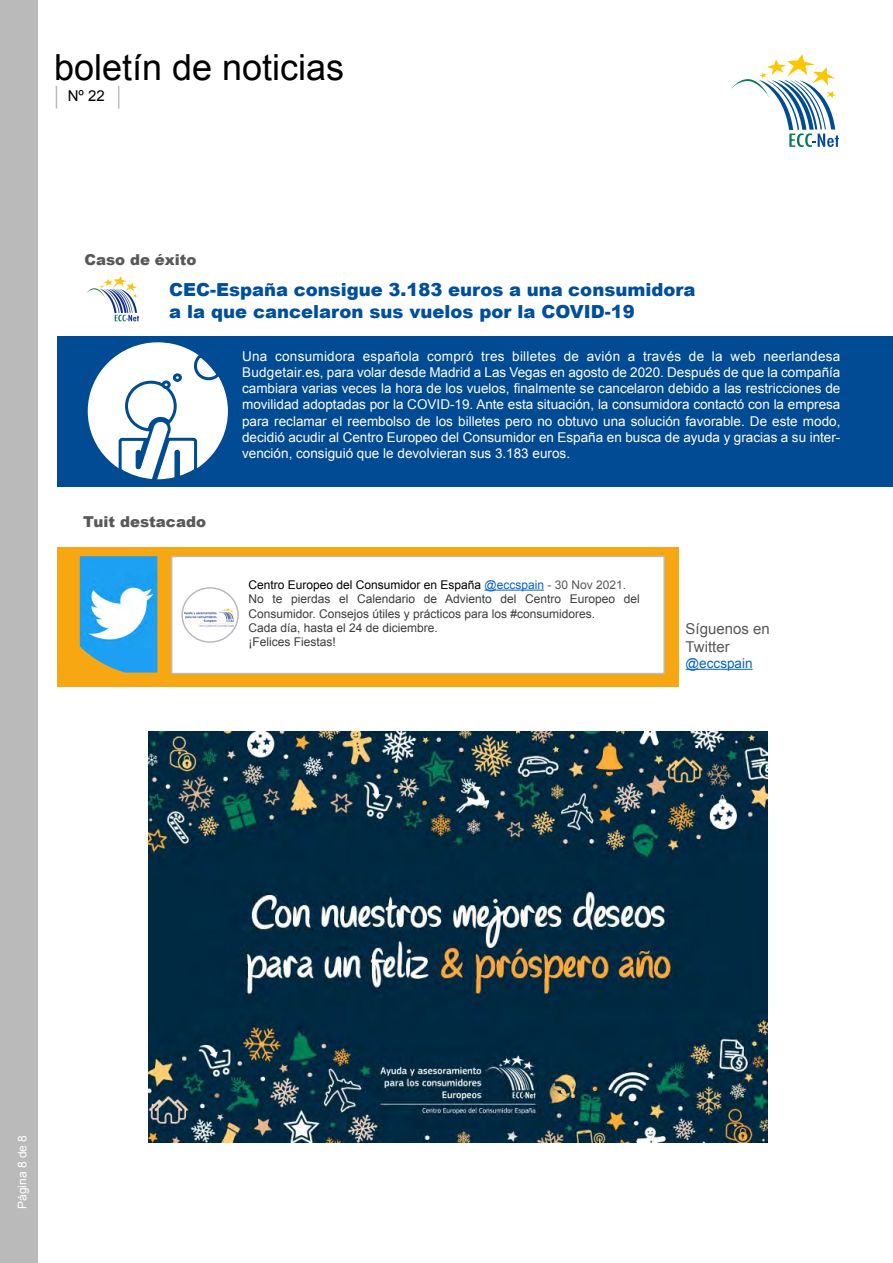
<style>
.page{position:relative;width:893px;height:1263px;background:#fff}
.page>*{position:absolute;margin:0;border:0;box-sizing:border-box;transform-origin:0 0}
.t1{font:36px "Arial";color:#000}
.t2{font:900 18px/21.6px "Arial";color:#004f9d}
.t3{font:900 15px "Arial";color:#58585a}
.t4{font:15px/18px "Arial";color:#58585a}
.t5{font:15px "Arial";color:#000}
.t6{font:13.5px/16.2px "Arial";color:#fff;text-align:justify}
.t7{font:13.5px "Arial";color:#0563c1}
.t8{font:12px/14.4px "Arial";color:#3c3c3c}
.t9{font:12px "Arial";color:#fff}
.s1{color:#000}
.s2{color:#0563c1}
.s3{color:#58585a}
</style>
<div class="page">
<div style="left:0;top:0;width:38px;height:1263px;background:#bababa"></div>
<svg style="left:16px;top:1215px;width:11px;height:2px"></svg>
<svg style="left:56px;top:86px;width:1px;height:22px"></svg>
<svg style="left:118px;top:86px;width:1px;height:22px"></svg>
<svg style="left:731px;top:54px;width:108px;height:93px"></svg>
<div style="left:57px;top:547px;width:621px;height:139px;background:#f7a711"></div>
<img style="left:80px;top:556px;width:77px;height:116px">
<div style="left:171px;top:556px;width:494px;height:118px;background:#fff;border:2px solid #bababa"></div>
<hr style="left:484px;top:590px;width:60px;height:1px;background:#0563c1">
<img style="left:185px;top:608px;width:49px;height:19px">
<div style="left:181px;top:587px;width:58px;height:56px;border:2px solid #bababa;border-radius:50%"></div>
<hr style="left:686px;top:669px;width:67px;height:1px;background:#0563c1">
<div style="left:57px;top:336px;width:836px;height:150px;background:#004b93"></div>
<img style="left:86px;top:276px;width:53px;height:46px">
<div style="left:86px;top:341px;width:143px;height:140px;background:#fff;border:2px solid #004c91;border-radius:50%"></div>
<svg style="left:116px;top:350px;width:106px;height:131px"></svg>
<div style="left:162px;top:380px;width:9px;height:9px;border:3px solid #004c91;border-radius:50%"></div>
<img style="left:148px;top:732px;width:620px;height:410px">
<h1 class="t1" style="left:54px;top:43px;width:292px">boletín de noticias</h1>
<p class="t5" style="left:68px;top:86px;width:39px">Nº 22</p>
<p class="t3" style="left:84px;top:249px;width:114px">Caso de éxito</p>
<h2 class="t2" style="left:169px;top:279px;width:528px">CEC-España consigue 3.183 euros a una consumidora a la que cancelaron sus vuelos por la COVID-19</h2>
<p class="t3" style="left:83px;top:510px;width:124px">Tuit destacado</p>
<p class="t6" style="left:242px;top:348px;width:600px">Una consumidora española compró tres billetes de avión a través de la web neerlandesa Budgetair.es, para volar desde Madrid a Las Vegas en agosto de 2020. Después de que la compañía cambiara varias veces la hora de los vuelos, finalmente se cancelaron debido a las restricciones de movilidad adoptadas por la COVID-19. Ante esta situación, la consumidora contactó con la empresa para reclamar el reembolso de los billetes pero no obtuvo una solución favorable. De este modo, decidió acudir al Centro Europeo del Consumidor en España en busca de ayuda y gracias a su inter&shy;vención, consiguió que le devolvieran sus 3.183 euros.</p>
<p class="t8" style="left:248px;top:577px;width:393px"><span class="s1">Centro Europeo del Consumidor en España</span> <span class="s2">@eccspain</span> <span class="s3">- 30 Nov 2021.<br></span>No te pierdas el Calendario de Adviento del Centro Europeo del Consumidor. Consejos útiles y prácticos para los #consumidores.<br>Cada día, hasta el 24 de diciembre.<br>¡Felices Fiestas!</p>
<p class="t4" style="left:686px;top:619px;width:86px">Síguenos en<br>Twitter</p>
<p class="t7" style="left:686px;top:654px;width:68px">@eccspain</p>
<p class="t9" style="left:14px;top:1209px;width:76px;rotate:-90deg">Página 8 de 8</p>
</div>
